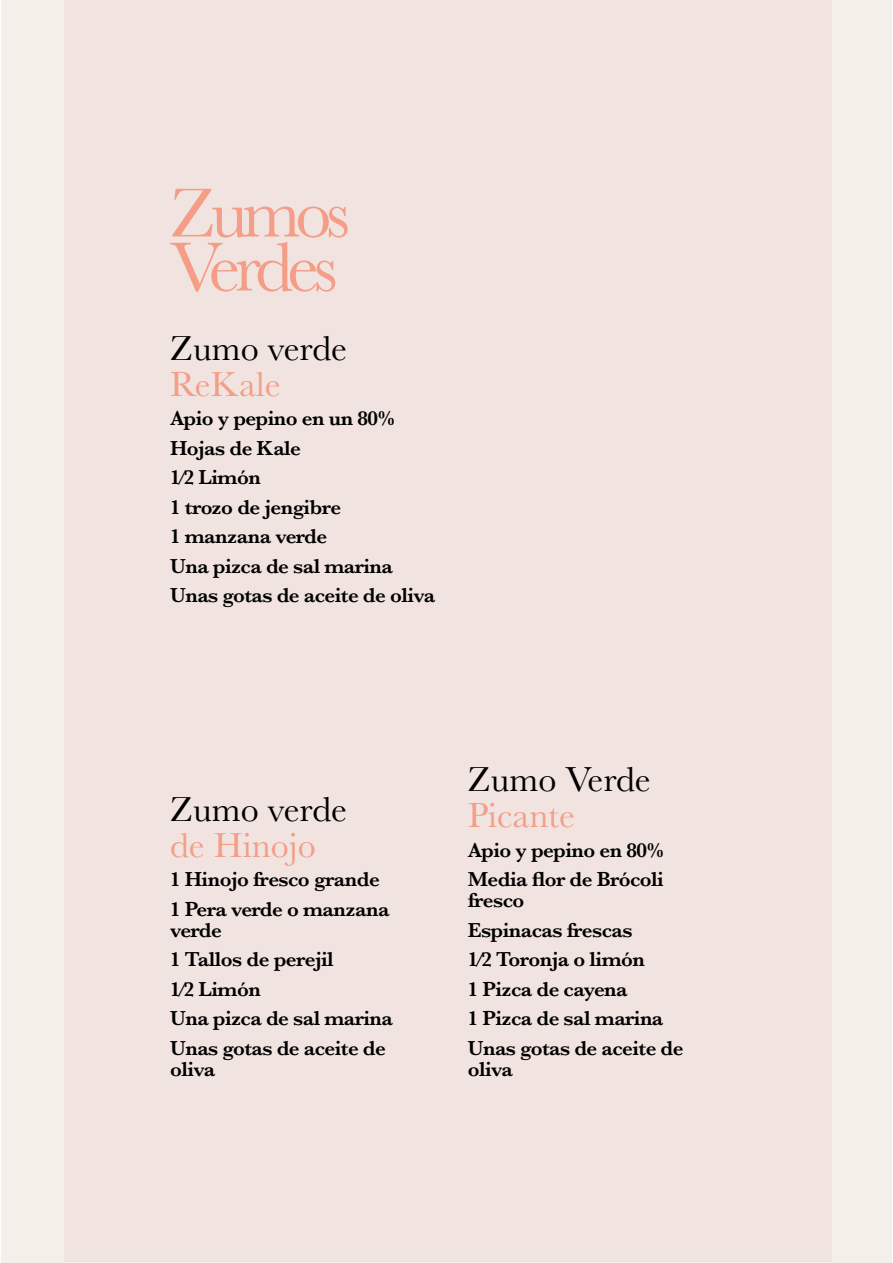
<style>
.page{position:relative;width:893px;height:1263px;background:#fff}
.page>*{position:absolute;margin:0;border:0;box-sizing:border-box;transform-origin:0 0}
.t1{font:72px/54px "Baskerville MT Std";letter-spacing:-.075em;color:#f49e88}
.t2{font:36px "Baskerville";color:#000}
.t3{font:36px "Baskerville";color:#f49e88}
.t4{font:600 21px/29.5px "Baskerville";letter-spacing:-.025em;color:#000}
</style>
<div class="page">
<div style="left:1px;top:0;width:891px;height:1263px;background:#f5efea"></div>
<div style="left:64px;top:0;width:767px;height:1262px;background:#f1e3df"></div>
<h1 class="t1" style="left:170px;top:186px;width:181px">Zumos<br>Verdes</h1>
<h2 class="t2" style="left:170px;top:325px;width:178px">Zumo verde</h2>
<h2 class="t3" style="left:170px;top:361px;width:112px">ReKale</h2>
<p class="t4" style="left:170px;top:403px;width:267px">Apio y pepino en un 80%<br>Hojas de Kale<br>1⁄2 Limón<br>1 trozo de jengibre<br>1 manzana verde<br>Una pizca de sal marina<br>Unas gotas de aceite de oliva</p>
<h2 class="t2" style="left:170px;top:786px;width:178px">Zumo verde</h2>
<h2 class="t3" style="left:170px;top:822px;width:147px">de Hinojo</h2>
<p class="t4" style="left:170px;top:864px;width:221px">1 Hinojo fresco grande<br>1 Pera verde o manzana</p>
<p class="t4" style="left:170px;top:915px;width:224px">verde<br>1 Tallos de perejil<br>1⁄2 Limón<br>Una pizca de sal marina<br>Unas gotas de aceite de</p>
<p class="t4" style="left:170px;top:1054px;width:47px">oliva</p>
<h2 class="t2" style="left:468px;top:756px;width:185px">Zumo Verde</h2>
<h2 class="t3" style="left:468px;top:792px;width:109px">Picante</h2>
<p class="t4" style="left:468px;top:835px;width:198px">Apio y pepino en 80%<br>Media flor de Brócoli</p>
<p class="t4" style="left:468px;top:885px;width:217px">fresco<br>Espinacas frescas<br>1⁄2 Toronja o limón<br>1 Pizca de cayena<br>1 Pizca de sal marina<br>Unas gotas de aceite de</p>
<p class="t4" style="left:468px;top:1054px;width:47px">oliva</p>
</div>
